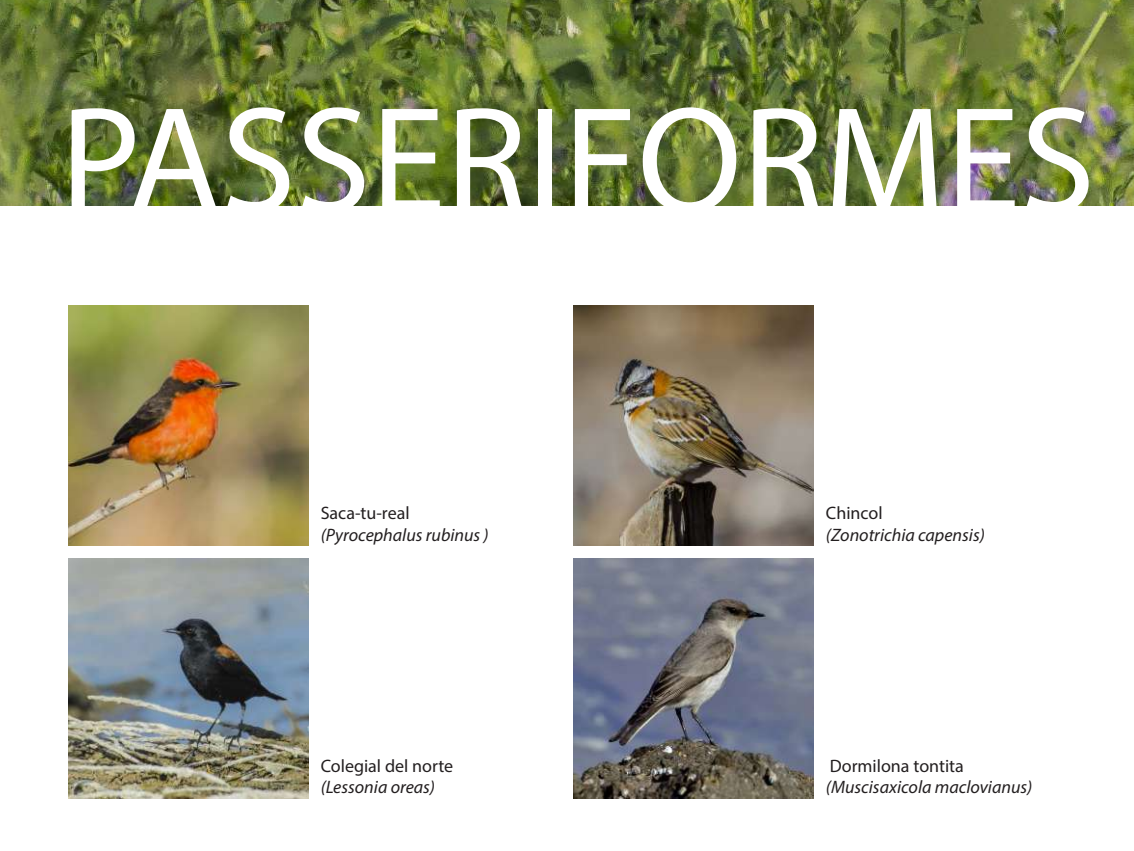
<style>
.page{position:relative;width:1134px;height:851px;background:#fff}
.page>*{position:absolute;margin:0;border:0;box-sizing:border-box;transform-origin:0 0}
.t1{font:151.8px "Myriad Pro";color:#fff}
.t2{font:italic 18px "Myriad Pro";color:#231f20}
.t3{font:18px "Myriad Pro";color:#231f20}
</style>
<div class="page">
<img style="left:0;top:0;width:1134px;height:206px">
<img style="left:573px;top:305px;width:240px;height:240px">
<img style="left:68px;top:558px;width:240px;height:240px">
<img style="left:573px;top:558px;width:240px;height:240px">
<img style="left:68px;top:305px;width:240px;height:240px">
<h1 class="t1" style="left:60px;top:67px;width:1036px">PASSERIFORMES</h1>
<p class="t3" style="left:321px;top:501px;width:90px">Saca-tu-real</p>
<p class="t2" style="left:321px;top:523px;width:170px">(Pyrocephalus rubinus )</p>
<p class="t3" style="left:321px;top:754px;width:134px">Colegial del norte</p>
<p class="t2" style="left:321px;top:776px;width:116px">(Lessonia oreas)</p>
<p class="t3" style="left:826px;top:501px;width:58px">Chincol</p>
<p class="t2" style="left:826px;top:523px;width:160px">(Zonotrichia capensis)</p>
<p class="t3" style="left:830px;top:754px;width:136px">Dormilona tontita</p>
<p class="t2" style="left:826px;top:776px;width:208px">(Muscisaxicola maclovianus)</p>
</div>
